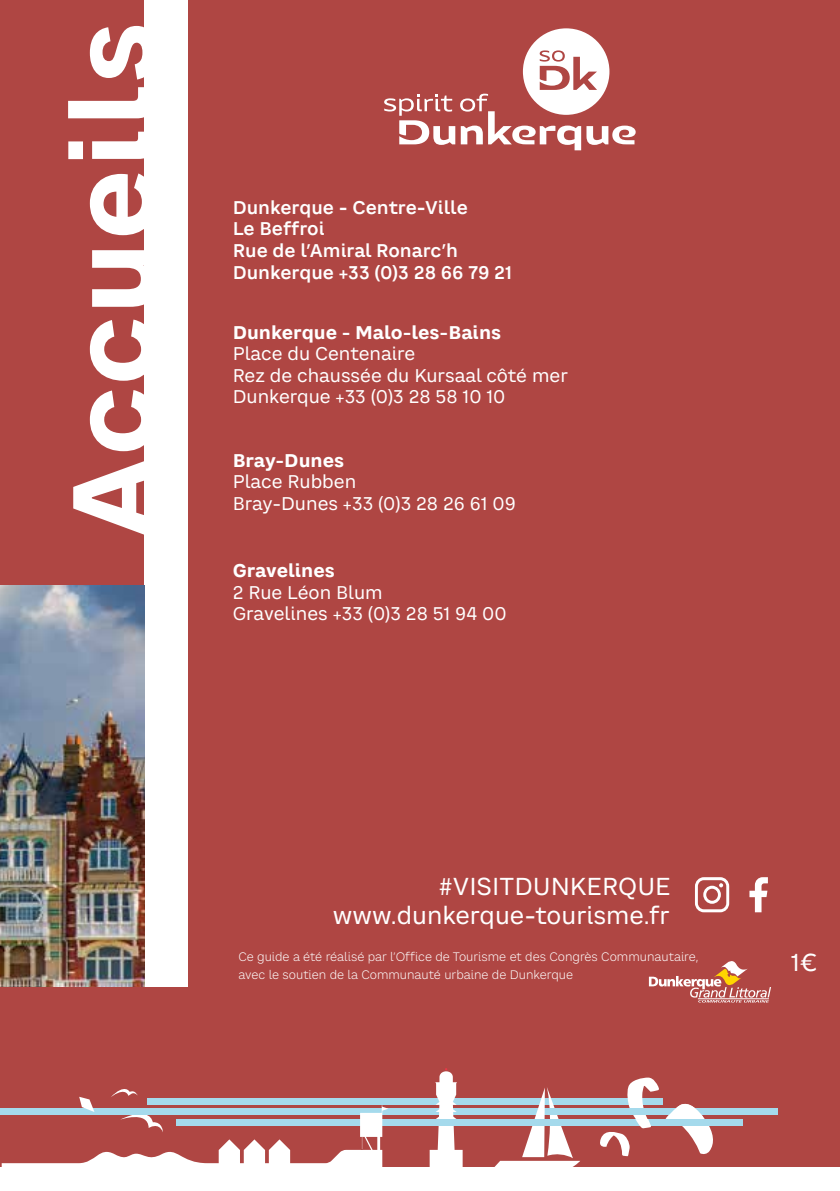
<style>
.page{position:relative;width:840px;height:1191px;background:#fff}
.page>*{position:absolute;margin:0;border:0;box-sizing:border-box;transform-origin:0 0}
.t1{font:700 112px "CA Saygon Text";letter-spacing:.01em;color:#fff}
.t2{font:24px "CA Saygon Text";color:#fff}
.t3{font:18px/21.6px "CA Saygon Text";color:#fff}
.t4{font:600 18px/21.6px "CA Saygon Text";color:#fff}
.t5{font:700 18px "CA Saygon Text";color:#fff}
.t6{font:300 12px/18px "CA Saygon Text";color:#fff}
</style>
<div class="page">
<div style="left:0;top:0;width:839px;height:1191px;background:#af4643"></div>
<svg style="left:695px;top:877px;width:33px;height:35px"></svg>
<svg style="left:749px;top:877px;width:18px;height:35px"></svg>
<svg style="left:384px;top:28px;width:251px;height:122px"></svg>
<div style="left:145px;top:0;width:43px;height:987px;background:#fff"></div>
<img style="left:0;top:585px;width:145px;height:402px">
<div style="left:148px;top:1098px;width:514px;height:6px;background:#a5daec"></div>
<div style="left:1px;top:1108px;width:776px;height:7px;background:#a5daec"></div>
<svg style="left:494px;top:1087px;width:86px;height:80px"></svg>
<svg style="left:429px;top:1068px;width:33px;height:99px"></svg>
<div style="left:176px;top:1119px;width:566px;height:6px;background:#a5daec"></div>
<svg style="left:596px;top:1077px;width:118px;height:79px"></svg>
<svg style="left:2px;top:1089px;width:386px;height:78px"></svg>
<div style="left:0;top:1167px;width:839px;height:24px;background:#fff"></div>
<svg style="left:648px;top:961px;width:122px;height:41px"></svg>
<hr style="left:697px;top:998px;width:71px;height:1px;background:#fff">
<h1 class="t1" style="left:26px;top:540px;width:520px;rotate:-90deg">Accueils</h1>
<p class="t4" style="left:232px;top:197px;width:281px">Dunkerque - Centre-Ville<br>Le Beffroi<br>Rue de l’Amiral Ronarc’h<br>Dunkerque +33 (0)3 28 66 79 21</p>
<p class="t5" style="left:232px;top:318px;width:270px">Dunkerque - Malo-les-Bains</p>
<p class="t3" style="left:232px;top:343px;width:336px">Place du Centenaire<br>Rez de chaussée du Kursaal côté mer<br>Dunkerque +33 (0)3 28 58 10 10</p>
<p class="t5" style="left:232px;top:446px;width:113px">Bray-Dunes</p>
<p class="t3" style="left:232px;top:471px;width:284px">Place Rubben<br>Bray-Dunes +33 (0)3 28 26 61 09</p>
<p class="t5" style="left:232px;top:556px;width:104px">Gravelines</p>
<p class="t3" style="left:232px;top:581px;width:275px">2 Rue Léon Blum<br>Gravelines +33 (0)3 28 51 94 00</p>
<h2 class="t2" style="left:438px;top:869px;width:233px">#VISITDUNKERQUE</h2>
<h2 class="t2" style="left:333px;top:898px;width:338px">www.dunkerque-tourisme.fr</h2>
<p class="t6" style="left:238px;top:947px;width:461px">Ce guide a été réalisé par l’Office de Tourisme et des Congrès Communautaire, avec le soutien de la Communauté urbaine de Dunkerque</p>
<h2 class="t2" style="left:790px;top:945px;width:28px">1€</h2>
</div>
